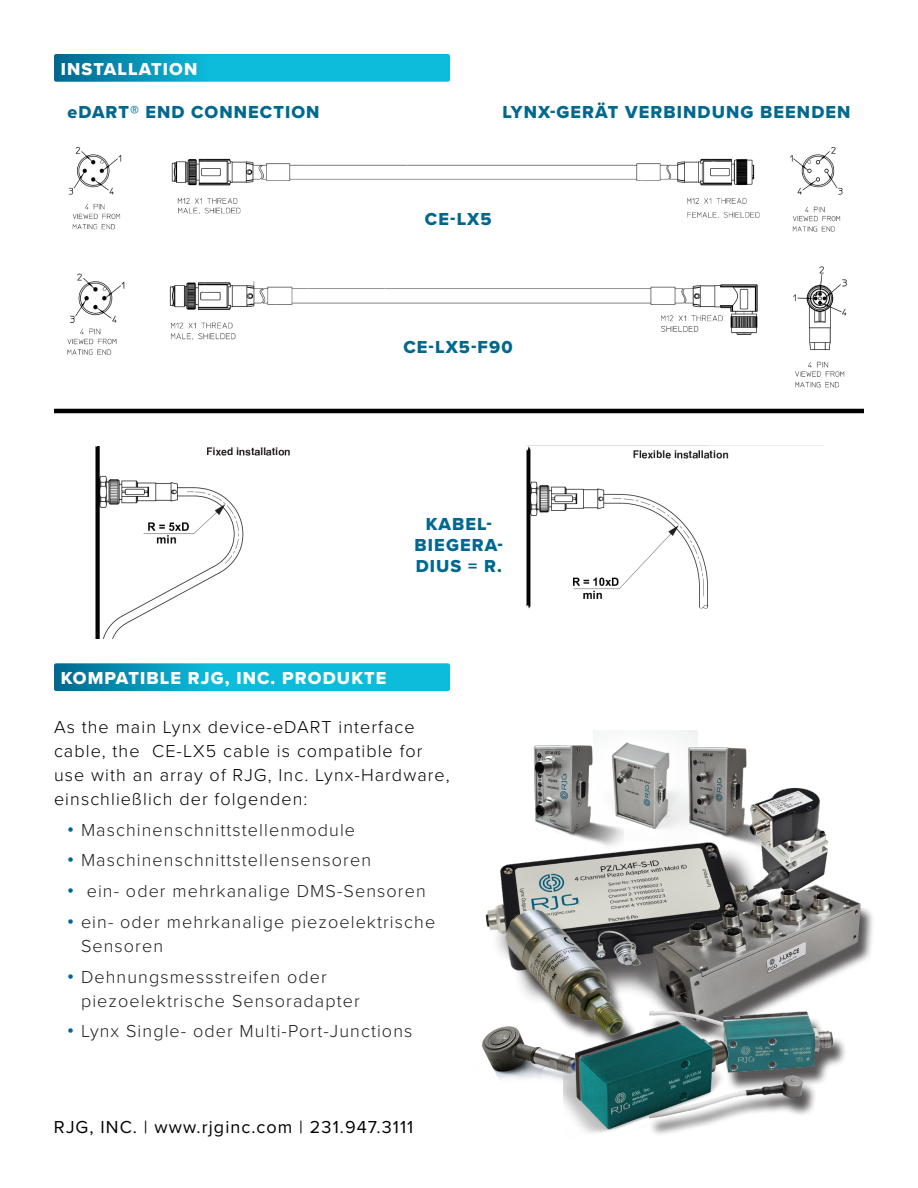
<style>
.page{position:relative;width:918px;height:1188px;background:#fff}
.page>*{position:absolute;margin:0;border:0;box-sizing:border-box;transform-origin:0 0}
.t1{font:300 18px/24px "Proxima Nova";letter-spacing:.06em;color:#231f20}
.t2{font:300 18px/24px "Proxima Nova";letter-spacing:.06em;color:#000}
.t3{font:18px/21px "Proxima Nova Extrabld";letter-spacing:.06em;color:#00688f;text-align:center}
.t4{font:18px "Proxima Nova Extrabld";letter-spacing:.06em;color:#fff}
.t5{font:18px "Proxima Nova";letter-spacing:.06em;color:#000}
.s1{font-family:"Arial";font-weight:400;color:#00688f}
</style>
<div class="page">
<hr style="left:54px;top:409px;width:810px;height:4px;background:#000">
<img style="left:67px;top:266px;width:780px;height:122px">
<img style="left:68px;top:147px;width:775px;height:85px">
<img style="left:95px;top:447px;width:195px;height:191px">
<img style="left:527px;top:445px;width:296px;height:164px">
<svg style="left:54px;top:54px;width:396px;height:28px;background:#0caacb"></svg>
<svg style="left:54px;top:663px;width:396px;height:28px;background:#0dabcb"></svg>
<img style="left:623px;top:742px;width:38px;height:59px">
<img style="left:661px;top:730px;width:86px;height:71px">
<img style="left:533px;top:730px;width:90px;height:71px">
<img style="left:497px;top:801px;width:223px;height:105px">
<img style="left:720px;top:776px;width:109px;height:97px">
<img style="left:485px;top:906px;width:151px;height:106px">
<img style="left:482px;top:1012px;width:82px;height:84px">
<img style="left:636px;top:873px;width:237px;height:111px">
<img style="left:649px;top:967px;width:222px;height:148px">
<img style="left:564px;top:984px;width:174px;height:150px">
<p class="t4" style="left:61px;top:56px;width:138px">INSTALLATION</p>
<p class="t3" style="left:68px;top:101px;width:254px">eDART® END CONNECTION</p>
<p class="t3" style="left:503px;top:101px;width:349px">LYNX-GERÄT VERBINDUNG BEENDEN</p>
<p class="t3" style="left:425px;top:208px;width:68px">CE‑LX5</p>
<p class="t3" style="left:403px;top:337px;width:111px">CE‑LX5‑F90</p>
<p class="t3" style="left:415px;top:513px;width:90px">KABEL-<br>BIEGERA-<br>DIUS = R.</p>
<p class="t4" style="left:61px;top:665px;width:327px">KOMPATIBLE RJG, INC. PRODUKTE</p>
<p class="t2" style="left:54px;top:714px;width:397px">As the main Lynx device‑eDART interface cable, the CE‑LX5 cable is compatible for use with an array of RJG, Inc. Lynx-Hardware, einschließlich der folgenden:</p>
<p class="t1" style="left:68px;top:817px;width:289px"><span class="s1">•</span> Maschinenschnittstellenmodule</p>
<p class="t1" style="left:68px;top:847px;width:305px"><span class="s1">•</span> Maschinenschnittstellensensoren</p>
<p class="t1" style="left:68px;top:878px;width:360px"><span class="s1">•</span> ein- oder mehrkanalige DMS-Sensoren</p>
<p class="t1" style="left:81px;top:909px;width:356px;text-indent:-14px"><span class="s1">•</span> ein- oder mehrkanalige piezoelektrische<br>Sensoren</p>
<p class="t1" style="left:81px;top:964px;width:280px;text-indent:-14px"><span class="s1">•</span> Dehnungsmessstreifen oder piezoelektrische Sensoradapter</p>
<p class="t1" style="left:68px;top:1018px;width:346px"><span class="s1">•</span> Lynx Single- oder Multi-Port-Junctions</p>
<p class="t5" style="left:54px;top:1113px;width:361px">RJG, INC. | www.rjginc.com | 231.947.3111</p>
</div>
